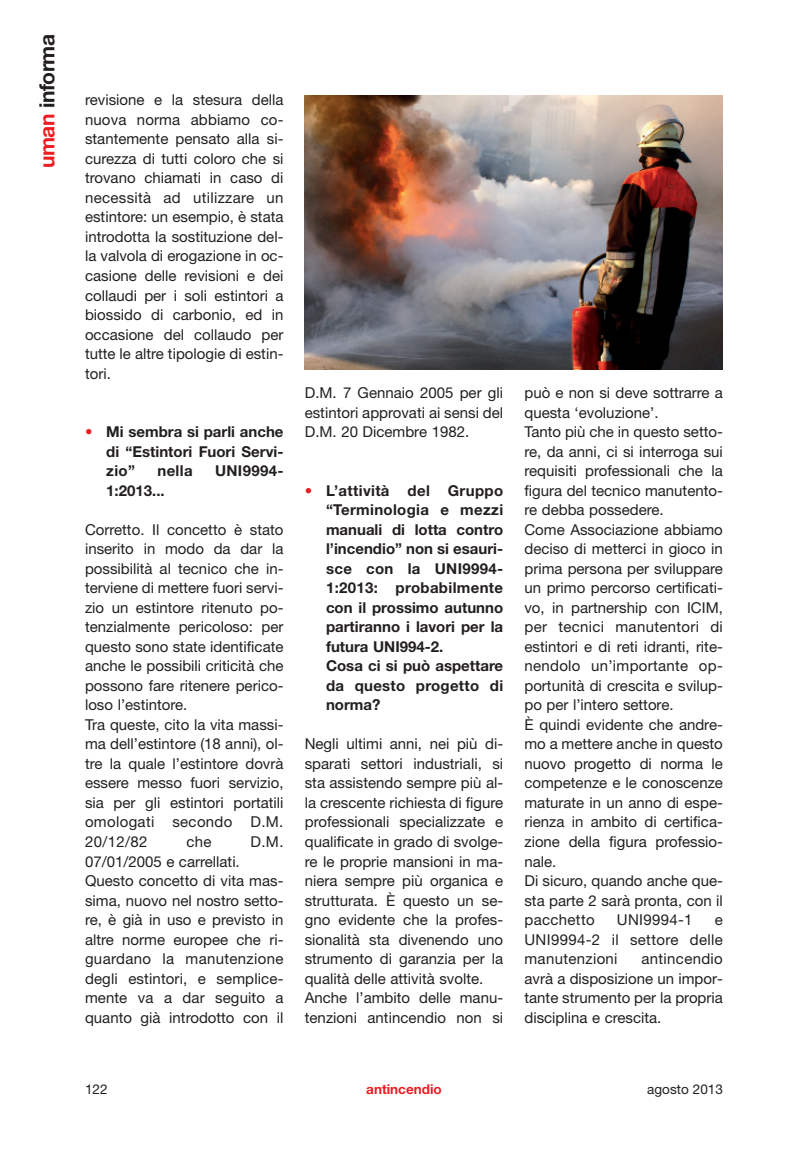
<style>
.page{position:relative;width:808px;height:1149px;background:#fff}
.page>*{position:absolute;margin:0;border:0;box-sizing:border-box;transform-origin:0 0}
.t1{font:700 21px "Helvetica Neue";letter-spacing:-.02em;color:#231f20}
.t2{font:15px/19.5px "Helvetica Neue";color:#231f20;text-align:justify}
.t3{font:700 15px/19.5px "Helvetica Neue";color:#231f20;text-align:justify}
.t4{font:15px "Helvetica Neue";letter-spacing:.02em;color:#231f20}
.t5{font:700 15px "Helvetica Neue";letter-spacing:.02em;color:#231f20}
.t6{font:13.5px "Helvetica Neue";color:#231f20}
.t7{font:700 13.5px "Helvetica Neue";color:#ee1d23}
.s1{color:#ee1d23}
.s2{font-weight:400;color:#ee1d23}
</style>
<div class="page">
<img style="left:305px;top:96px;width:418px;height:273px">
<h1 class="t1" style="left:34px;top:168px;width:136px;rotate:-90deg"><span class="s1">uman</span> informa</h1>
<p class="t2" style="left:85px;top:90px;width:200px">revisione e la stesura della nuova norma abbiamo co&shy;stantemente pensato alla si&shy;curezza di tutti coloro che si trovano chiamati in caso di necessità ad utilizzare un estintore: un esempio, è stata introdotta la sostituzione del&shy;la valvola di erogazione in oc&shy;casione delle revisioni e dei collaudi per i soli estintori a biossido di carbonio, ed in occasione del collaudo per tutte le altre tipologie di estin&shy;tori.</p>
<p class="t3" style="left:106px;top:421px;width:179px;text-indent:-21px"><span class="s2">•</span> Mi sembra si parli anche di “Estintori Fuori Servi&shy;zio”</p>
<p class="t3" style="left:157px;top:460px;width:37px">nella</p>
<p class="t5" style="left:215px;top:461px;width:70px">UNI9994-</p>
<p class="t3" style="left:106px;top:480px;width:60px">1:2013...</p>
<p class="t2" style="left:85px;top:519px;width:200px;text-align:left">Corretto. Il concetto è stato inserito in modo da dar la possibilità al tecnico che in&shy;terviene di mettere fuori servi&shy;zio un estintore ritenuto po&shy;tenzialmente pericoloso: per questo sono state identificate anche le possibili criticità che possono fare ritenere perico&shy;loso l’estintore.<br>Tra queste, cito la vita massi&shy;ma dell’estintore (18 anni), ol&shy;tre la quale l’estintore dovrà essere messo fuori servizio, sia per gli estintori portatili omologati secondo D.M.<br>20/12/82</p>
<p class="t2" style="left:186px;top:831px;width:27px">che</p>
<p class="t2" style="left:250px;top:831px;width:34px">D.M.</p>
<p class="t2" style="left:85px;top:850px;width:200px;text-align:left">07/01/2005 e carrellati.<br>Questo concetto di vita mas&shy;sima, nuovo nel nostro setto&shy;re, è già in uso e previsto in altre norme europee che ri&shy;guardano la manutenzione degli estintori, e semplice&shy;mente va a dar seguito a quanto già introdotto con il</p>
<p class="t2" style="left:305px;top:382px;width:200px">D.M. 7 Gennaio 2005 per gli estintori approvati ai sensi del D.M. 20 Dicembre 1982.</p>
<p class="t3" style="left:326px;top:480px;width:179px;text-align:left;text-indent:-21px"><span class="s2">•</span> L’attività del Gruppo “Terminologia e mezzi manuali di lotta contro l’incendio” non si esauri&shy;sce con la UNI9994-<br>1:2013: probabilmente con il prossimo autunno partiranno i lavori per la futura UNI994-2.<br>Cosa ci si può aspettare da questo progetto di norma?</p>
<p class="t2" style="left:305px;top:733px;width:200px;text-align:left">Negli ultimi anni, nei più di&shy;sparati settori industriali, si sta assistendo sempre più al&shy;la crescente richiesta di figure professionali specializzate e qualificate in grado di svolge&shy;re le proprie mansioni in ma&shy;niera sempre più organica e strutturata. È questo un se&shy;gno evidente che la profes&shy;sionalità sta divenendo uno strumento di garanzia per la qualità delle attività svolte.<br>Anche l’ambito delle manu&shy;tenzioni antincendio non si</p>
<p class="t2" style="left:524px;top:382px;width:200px;text-align:left">può e non si deve sottrarre a questa ‘evoluzione’.<br>Tanto più che in questo setto&shy;re, da anni, ci si interroga sui requisiti professionali che la figura del tecnico manutento&shy;re debba possedere.<br>Come Associazione abbiamo deciso di metterci in gioco in prima persona per sviluppare un primo percorso certificati&shy;vo, in partnership con ICIM, per tecnici manutentori di estintori e di reti idranti, rite&shy;nendolo un’importante op&shy;portunità di crescita e svilup&shy;po per l’intero settore.<br>È quindi evidente che andre&shy;mo a mettere anche in questo nuovo progetto di norma le competenze e le conoscenze maturate in un anno di espe&shy;rienza in ambito di certifica&shy;zione della figura professio&shy;nale.<br>Di sicuro, quando anche que&shy;sta parte 2 sarà pronta, con il pacchetto</p>
<p class="t4" style="left:617px;top:910px;width:77px">UNI9994-1</p>
<p class="t2" style="left:524px;top:909px;width:200px;text-indent:190px">e UNI9994-2 il settore delle manutenzioni</p>
<p class="t2" style="left:524px;top:948px;width:200px;text-indent:117px">antincendio avrà a disposizione un impor&shy;tante strumento per la propria disciplina e crescita.</p>
<p class="t6" style="left:85px;top:1080px;width:24px">122</p>
<p class="t7" style="left:366px;top:1080px;width:77px">antincendio</p>
<p class="t6" style="left:647px;top:1080px;width:77px">agosto 2013</p>
</div>
